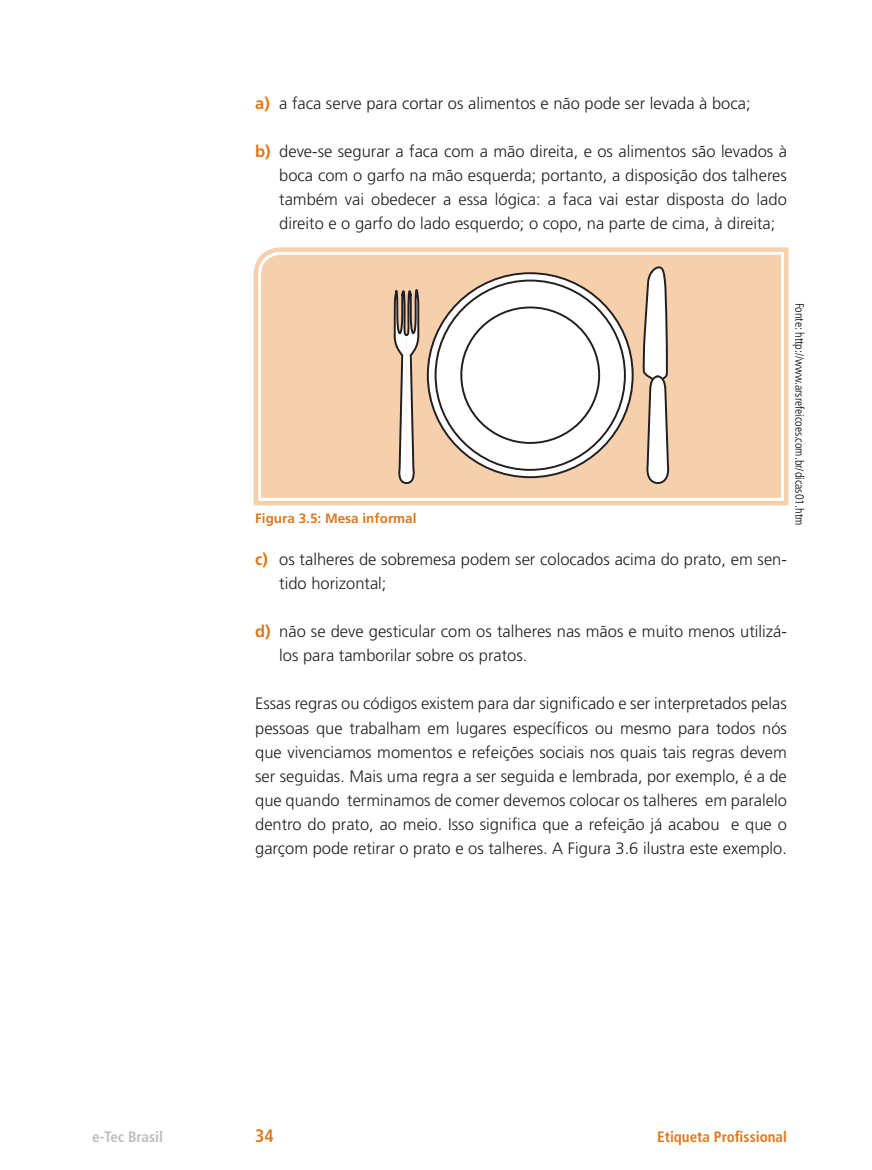
<style>
.page{position:relative;width:872px;height:1170px;background:#fff}
.page>*{position:absolute;margin:0;border:0;box-sizing:border-box;transform-origin:0 0}
.t1{font:700 condensed 18px "Frutiger LT Std";color:#de791b}
.t2{font:300 16.5px/24px "Frutiger LT Std";color:#231f20;text-align:justify}
.t3{font:700 condensed 15px "Frutiger LT Std";color:#de791b}
.t4{font:700 condensed 15px "Frutiger LT Std";color:#bcbdc0}
.t5{font:700 13.5px "Frutiger LT Std";color:#de791b}
.t6{font:300 condensed 12px "Frutiger LT Std";color:#000}
.s1{font-weight:700;color:#de791b}
</style>
<div class="page">
<svg style="left:253px;top:247px;width:536px;height:259px"></svg>
<svg style="left:260px;top:254px;width:521px;height:244px"></svg>
<p class="t2" style="left:255px;top:92px;width:497px"><span class="s1">a)</span> a faca serve para cortar os alimentos e não pode ser levada à boca;</p>
<p class="t2" style="left:279px;top:140px;width:509px;text-indent:-24px"><span class="s1">b)</span> deve-se segurar a faca com a mão direita, e os alimentos são levados à boca com o garfo na mão esquerda; portanto, a disposição dos talheres também vai obedecer a essa lógica: a faca vai estar disposta do lado direito e o garfo do lado esquerdo; o copo, na parte de cima, à direita;</p>
<p class="t6" style="left:806px;top:303px;width:224px;rotate:90deg">Fonte: http://www.arsrefeicoes.com.br/dicas01.htm</p>
<p class="t5" style="left:255px;top:510px;width:163px">Figura 3.5: Mesa informal</p>
<p class="t2" style="left:279px;top:548px;width:509px;text-indent:-24px"><span class="s1">c)</span> os talheres de sobremesa podem ser colocados acima do prato, em sen&shy;tido horizontal;</p>
<p class="t2" style="left:279px;top:620px;width:509px;text-indent:-24px"><span class="s1">d)</span> não se deve gesticular com os talheres nas mãos e muito menos utilizá&shy;los para tamborilar sobre os pratos.</p>
<p class="t2" style="left:255px;top:692px;width:533px">Essas regras ou códigos existem para dar significado e ser interpretados pelas pessoas que trabalham em lugares específicos ou mesmo para todos nós que vivenciamos momentos e refeições sociais nos quais tais regras devem ser seguidas. Mais uma regra a ser seguida e lembrada, por exemplo, é a de que quando terminamos de comer devemos colocar os talheres em paralelo dentro do prato, ao meio. Isso significa que a refeição já acabou e que o garçom pode retirar o prato e os talheres. A Figura 3.6 ilustra este exemplo.</p>
<p class="t4" style="left:92px;top:1127px;width:72px">e-Tec Brasil</p>
<p class="t1" style="left:255px;top:1124px;width:20px">34</p>
<p class="t3" style="left:657px;top:1127px;width:131px">Etiqueta Profissional</p>
</div>
